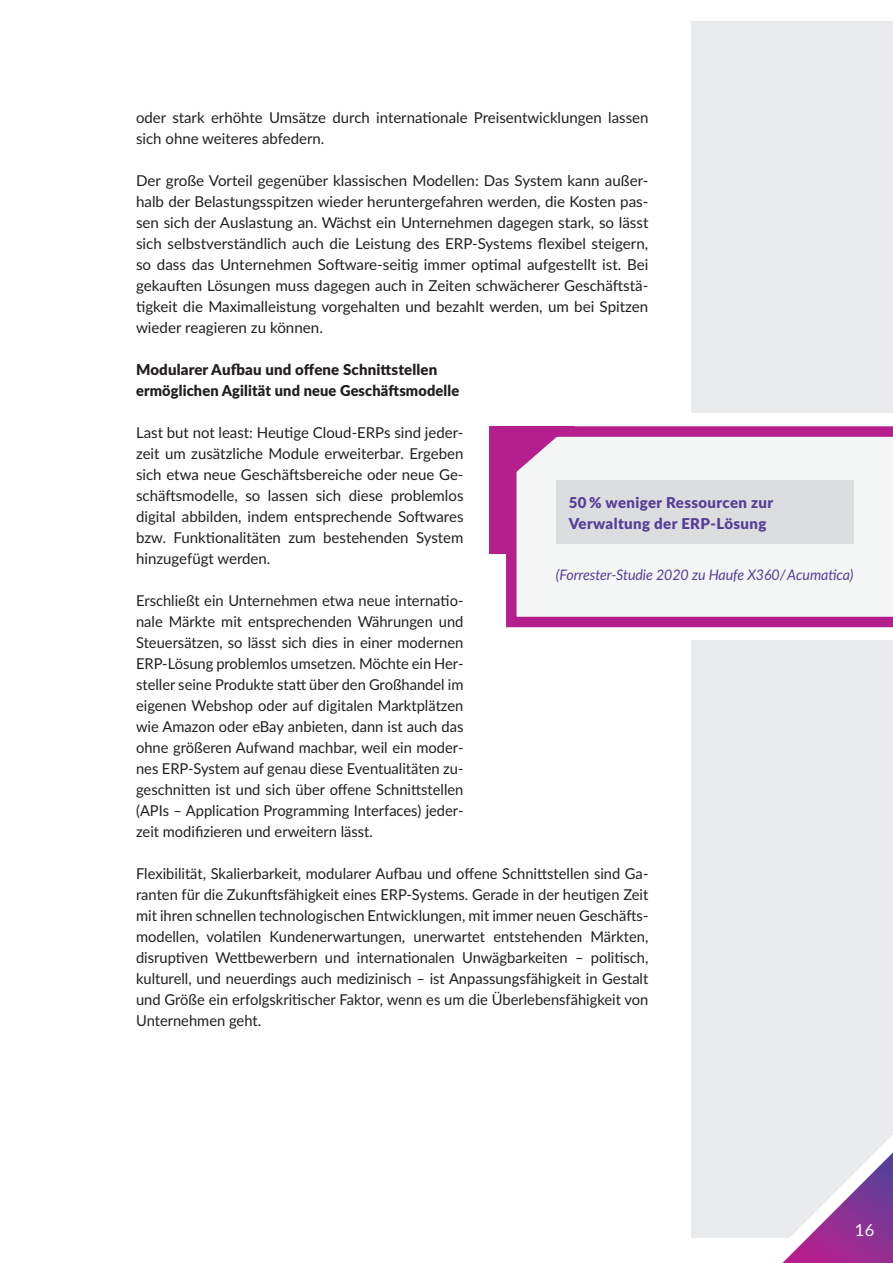
<style>
.page{position:relative;width:893px;height:1263px;background:#fff}
.page>*{position:absolute;margin:0;border:0;box-sizing:border-box;transform-origin:0 0}
.t1{font:16.5px "Lato";color:#fff}
.t2{font:15px/21px "Lato";color:#231f20;text-align:justify}
.t3{font:900 15px/21px "Lato";letter-spacing:.01em;color:#231f20}
.t4{font:900 15px/21px "Lato";letter-spacing:.025em;color:#573e99}
.t5{font:italic 14.55px "Lato";letter-spacing:-.005em;color:#573e99}
</style>
<div class="page">
<div style="left:691px;top:21px;width:202px;height:1216px;background:#e9eaeb"></div>
<svg style="left:756px;top:1135px;width:137px;height:128px"></svg>
<div style="left:489px;top:426px;width:85px;height:128px;background:#b41e8d"></div>
<div style="left:679px;top:414px;width:214px;height:226px;background:#fff"></div>
<svg style="left:506px;top:426px;width:387px;height:202px"></svg>
<p class="t2" style="left:136px;top:106px;width:514px">oder stark erhöhte Umsätze durch internationale Preisentwicklungen lassen sich ohne weiteres abfedern.</p>
<p class="t2" style="left:136px;top:169px;width:514px">Der große Vorteil gegenüber klassischen Modellen: Das System kann außer&shy;halb der Belastungsspitzen wieder heruntergefahren werden, die Kosten pas&shy;sen sich der Auslastung an. Wächst ein Unternehmen dagegen stark, so lässt sich selbstverständlich auch die Leistung des ERP-Systems flexibel steigern, so dass das Unternehmen Software-seitig immer optimal aufgestellt ist. Bei gekauften Lösungen muss dagegen auch in Zeiten schwächerer Geschäftstä&shy;tigkeit die Maximalleistung vorgehalten und bezahlt werden, um bei Spitzen wieder reagieren zu können.</p>
<p class="t3" style="left:136px;top:358px;width:325px">Modularer Aufbau und offene Schnittstellen ermöglichen Agilität und neue Geschäftsmodelle</p>
<p class="t2" style="left:136px;top:421px;width:329px">Last but not least: Heutige Cloud-ERPs sind jeder&shy;zeit um zusätzliche Module erweiterbar. Ergeben sich etwa neue Geschäftsbereiche oder neue Ge&shy;schäftsmodelle, so lassen sich diese problemlos digital abbilden, indem entsprechende Softwares bzw. Funktionalitäten zum bestehenden System hinzugefügt werden.</p>
<p class="t2" style="left:136px;top:589px;width:329px">Erschließt ein Unternehmen etwa neue internatio&shy;nale Märkte mit entsprechenden Währungen und Steuersätzen, so lässt sich dies in einer modernen ERP-Lösung problemlos umsetzen. Möchte ein Her&shy;steller seine Produkte statt über den Großhandel im eigenen Webshop oder auf digitalen Marktplätzen wie Amazon oder eBay anbieten, dann ist auch das ohne größeren Aufwand machbar, weil ein moder&shy;nes ERP-System auf genau diese Eventualitäten zu&shy;geschnitten ist und sich über offene Schnittstellen (APIs – Application Programming Interfaces) jeder&shy;zeit modifizieren und erweitern lässt.</p>
<p class="t2" style="left:136px;top:862px;width:514px">Flexibilität, Skalierbarkeit, modularer Aufbau und offene Schnittstellen sind Ga&shy;ranten für die Zukunftsfähigkeit eines ERP-Systems. Gerade in der heutigen Zeit mit ihren schnellen technologischen Entwicklungen, mit immer neuen Geschäfts&shy;modellen, volatilen Kundenerwartungen, unerwartet entstehenden Märkten, disruptiven Wettbewerbern und internationalen Unwägbarkeiten – politisch, kulturell, und neuerdings auch medizinisch – ist Anpassungsfähigkeit in Gestalt und Größe ein erfolgskritischer Faktor, wenn es um die Überlebensfähigkeit von Unternehmen geht.</p>
<p class="t4" style="left:569px;top:491px;width:206px">50 % weniger Ressourcen zur<br>Verwaltung der ERP-Lösung</p>
<p class="t5" style="left:556px;top:564px;width:299px">(Forrester-Studie 2020 zu Haufe X360/ Acumatica)</p>
<p class="t1" style="left:855px;top:1218px;width:21px">16</p>
</div>
